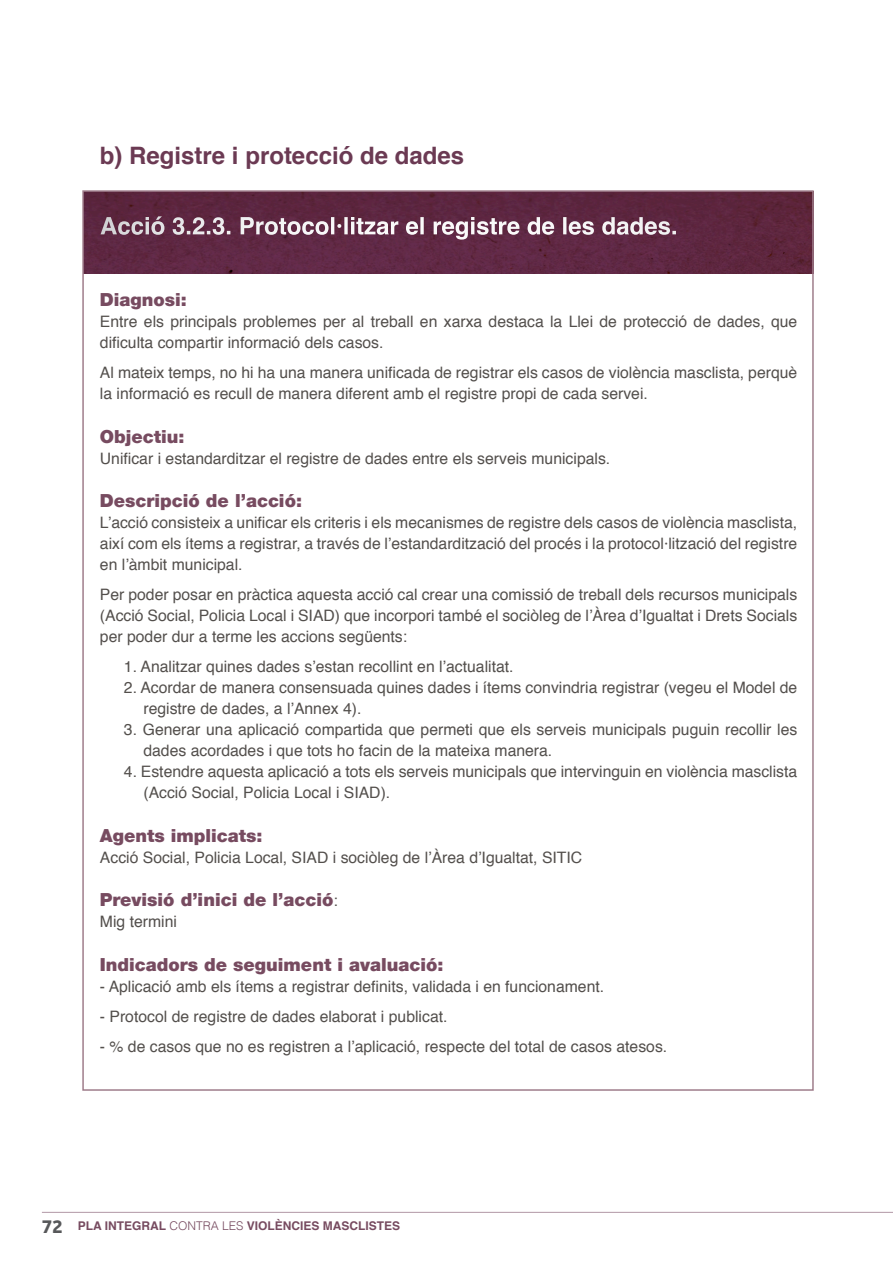
<style>
.page{position:relative;width:893px;height:1263px;background:#fff}
.page>*{position:absolute;margin:0;border:0;box-sizing:border-box;transform-origin:0 0}
.t1{font:700 24px "Helvetica";color:#fff}
.t2{font:700 24px "Helvetica";color:#6b3a53}
.t3{font:900 18px "Helvetica Neue LT";color:#774b60}
.t4{font:15.75px/21px "Helvetica";color:#534f4c}
.t5{font:700 12px "Helvetica";color:#774b60}
.s1{font-family:"Helvetica";font-weight:400;font-size:15.75px;color:#534f4c}
.s2{font-family:"Noway";font-size:18px;color:#57585a}
.s3{font-weight:300}
</style>
<div class="page">
<hr style="left:42px;top:1212px;width:851px;height:1px;background:#612b48">
<img style="left:85px;top:193px;width:726px;height:80px">
<p class="t2" style="left:100px;top:136px;width:366px">b) Registre i protecció de dades</p>
<p class="t1" style="left:100px;top:207px;width:579px">Acció 3.2.3. Protocol·litzar el registre de les dades.</p>
<p class="t3" style="left:100px;top:289px;width:89px">Diagnosi:</p>
<p class="t4" style="left:100px;top:312px;width:699px">Entre els principals problemes per al treball en xarxa destaca la Llei de protecció de dades, que dificulta compartir informació dels casos.</p>
<p class="t4" style="left:100px;top:363px;width:699px">Al mateix temps, no hi ha una manera unificada de registrar els casos de violència masclista, perquè la informació es recull de manera diferent amb el registre propi de cada servei.</p>
<p class="t3" style="left:100px;top:426px;width:86px">Objectiu:</p>
<p class="t4" style="left:100px;top:448px;width:512px">Unificar i estandarditzar el registre de dades entre els serveis municipals.</p>
<p class="t3" style="left:100px;top:490px;width:204px">Descripció de l’acció:</p>
<p class="t4" style="left:100px;top:513px;width:699px">L’acció consisteix a unificar els criteris i els mecanismes de registre dels casos de violència masclista,</p>
<p class="t4" style="left:100px;top:534px;width:699px">així com els ítems a registrar, a través de l’estandardització del procés i la protocol·lització del registre en l’àmbit municipal.</p>
<p class="t4" style="left:100px;top:585px;width:699px">Per poder posar en pràctica aquesta acció cal crear una comissió de treball dels recursos municipals</p>
<p class="t4" style="left:100px;top:606px;width:699px">(Acció Social, Policia Local i SIAD) que incorpori també el sociòleg de l’Àrea d’Igualtat i Drets Socials</p>
<p class="t4" style="left:100px;top:627px;width:309px">per poder dur a terme les accions següents:</p>
<p class="t4" style="left:124px;top:657px;width:391px">1. Analitzar quines dades s’estan recollint en l’actualitat.</p>
<p class="t4" style="left:143px;top:678px;width:655px;text-indent:-20px">2. Acordar de manera consensuada quines dades i ítems convindria registrar (vegeu el Model de registre de dades, a l’Annex 4).</p>
<p class="t4" style="left:143px;top:720px;width:655px;text-indent:-20px">3. Generar una aplicació compartida que permeti que els serveis municipals puguin recollir les dades acordades i que tots ho facin de la mateixa manera.</p>
<p class="t4" style="left:143px;top:762px;width:655px;text-indent:-20px">4. Estendre aquesta aplicació a tots els serveis municipals que intervinguin en violència masclista (Acció Social, Policia Local i SIAD).</p>
<p class="t3" style="left:100px;top:825px;width:164px">Agents implicats:</p>
<p class="t4" style="left:100px;top:847px;width:484px">Acció Social, Policia Local, SIAD i sociòleg de l’Àrea d’Igualtat, SITIC</p>
<p class="t3" style="left:100px;top:889px;width:239px">Previsió d’inici de l’acció<span class="s1">:</span></p>
<p class="t4" style="left:100px;top:912px;width:79px">Mig termini</p>
<p class="t3" style="left:100px;top:954px;width:345px">Indicadors de seguiment i avaluació:</p>
<p class="t4" style="left:100px;top:976px;width:506px">- Aplicació amb els ítems a registrar definits, validada i en funcionament.</p>
<p class="t4" style="left:100px;top:1006px;width:349px">- Protocol de registre de dades elaborat i publicat.</p>
<p class="t4" style="left:100px;top:1036px;width:569px">- % de casos que no es registren a l’aplicació, respecte del total de casos atesos.</p>
<p class="t5" style="left:42px;top:1216px;width:360px"><span class="s2">72</span> PLA INTEGRAL <span class="s3">CONTRA LES</span> VIOLÈNCIES MASCLISTES</p>
</div>
